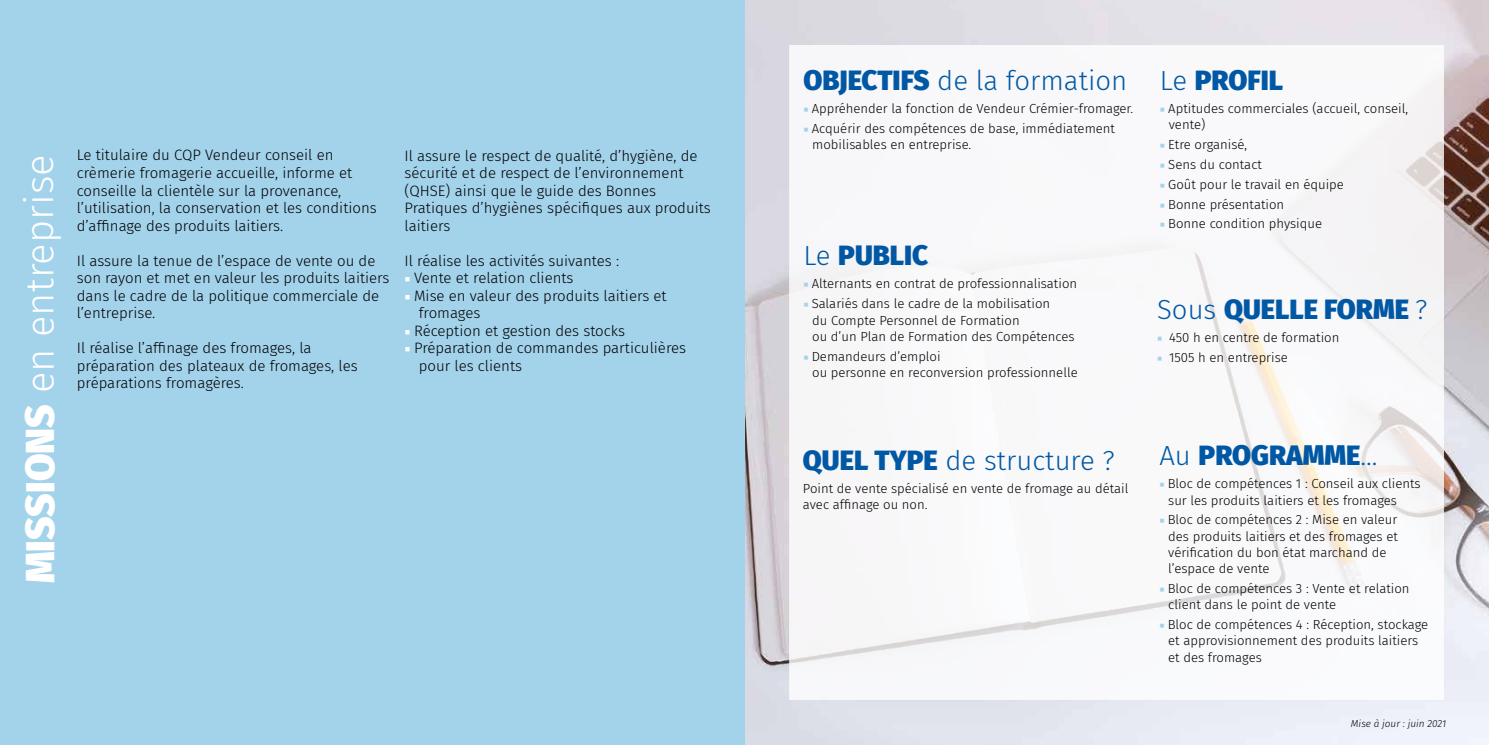
<style>
.page{position:relative;width:1489px;height:745px;background:#fff}
.page>*{position:absolute;margin:0;border:0;box-sizing:border-box;transform-origin:0 0}
.t1{font:300 40px "Fira Sans";letter-spacing:-.005em;color:#fff}
.t2{font:900 27.5px "Fira Sans";color:#0058a5}
.t3{font:300 27.5px "Fira Sans";color:#0058a5}
.t4{font:300 15px/17.5px "Fira Sans";color:#000}
.t5{font:300 13.12px/16.2px "Fira Sans";color:#000}
.t6{font:italic 300 10px "Fira Sans";color:#000}
.s1{font-weight:900}
.s2{font-family:"Minion Pro";font-weight:400;color:#fff}
.s3{font-family:"Minion Pro";font-weight:400;color:#a3d2eb}
.s4{font-weight:300}
</style>
<div class="page">
<img style="left:744px;top:0;width:744px;height:744px">
<div style="left:0;top:0;width:744px;height:744px;background:#a3d2eb"></div>
<div style="left:789px;top:45px;width:654px;height:654px;background:#f9f8fa"></div>
<h1 class="t1" style="left:11px;top:583px;width:430px;rotate:-90deg"><span class="s1">MISSIONS</span> en entreprise</h1>
<p class="t4" style="left:77px;top:146px;width:301px">Le titulaire du CQP Vendeur conseil en crèmerie fromagerie accueille, informe et conseille la clientèle sur la provenance, l’utilisation, la conservation et les conditions d’affinage des produits laitiers.</p>
<p class="t4" style="left:77px;top:251px;width:314px">Il assure la tenue de l’espace de vente ou de son rayon et met en valeur les produits laitiers dans le cadre de la politique commerciale de l’entreprise.</p>
<p class="t4" style="left:77px;top:339px;width:282px">Il réalise l’affinage des fromages, la préparation des plateaux de fromages, les préparations fromagères.</p>
<p class="t4" style="left:404px;top:146px;width:308px">Il assure le respect de qualité, d’hygiène, de sécurité et de respect de l’environnement (QHSE) ainsi que le guide des Bonnes Pratiques d’hygiènes spécifiques aux produits laitiers</p>
<p class="t4" style="left:404px;top:251px;width:216px">Il réalise les activités suivantes :</p>
<p class="t4" style="left:404px;top:269px;width:170px"><span class="s2">■</span> Vente et relation clients</p>
<p class="t4" style="left:419px;top:286px;width:249px;text-indent:-14px"><span class="s2">■</span> Mise en valeur des produits laitiers et fromages</p>
<p class="t4" style="left:404px;top:321px;width:222px"><span class="s2">■</span> Réception et gestion des stocks</p>
<p class="t4" style="left:419px;top:339px;width:269px;text-indent:-14px"><span class="s2">■</span> Préparation de commandes particulières pour les clients</p>
<h2 class="t3" style="left:803px;top:60px;width:325px"><span class="s1">OBJECTIFS</span> de la formation</h2>
<p class="t5" style="left:803px;top:100px;width:331px"><span class="s3">■</span> Appréhender la fonction de Vendeur Crémier-fromager.</p>
<p class="t5" style="left:812px;top:120px;width:304px;text-indent:-9px"><span class="s3">■</span> Acquérir des compétences de base, immédiatement mobilisables en entreprise.</p>
<h2 class="t2" style="left:803px;top:231px;width:126px"><span class="s4">Le</span> PUBLIC</h2>
<p class="t5" style="left:803px;top:275px;width:275px"><span class="s3">■</span> Alternants en contrat de professionnalisation</p>
<p class="t5" style="left:812px;top:295px;width:264px;text-indent:-9px"><span class="s3">■</span> Salariés dans le cadre de la mobilisation<br>du Compte Personnel de Formation<br>ou d’un Plan de Formation des Compétences</p>
<p class="t5" style="left:812px;top:347px;width:267px;text-indent:-9px"><span class="s3">■</span> Demandeurs d’emploi<br>ou personne en reconversion professionnelle</p>
<h2 class="t2" style="left:1159px;top:55px;width:125px"><span class="s4">Le</span> PROFIL</h2>
<p class="t5" style="left:1168px;top:100px;width:241px;text-indent:-9px"><span class="s3">■</span> Aptitudes commerciales (accueil, conseil, vente)</p>
<p class="t5" style="left:1159px;top:136px;width:89px"><span class="s3">■</span> Etre organisé,</p>
<p class="t5" style="left:1159px;top:156px;width:103px"><span class="s3">■</span> Sens du contact</p>
<p class="t5" style="left:1159px;top:176px;width:185px"><span class="s3">■</span> Goût pour le travail en équipe</p>
<p class="t5" style="left:1159px;top:196px;width:126px"><span class="s3">■</span> Bonne présentation</p>
<p class="t5" style="left:1159px;top:215px;width:164px"><span class="s3">■</span> Bonne condition physique</p>
<h2 class="t2" style="left:1157px;top:284px;width:272px"><span class="s4">Sous</span> QUELLE FORME <span class="s4">?</span></h2>
<p class="t5" style="left:1157px;top:329px;width:184px"><span class="s3">■</span> 450 h en centre de formation</p>
<p class="t5" style="left:1157px;top:349px;width:132px"><span class="s3">■</span> 1505 h en entreprise</p>
<h2 class="t3" style="left:803px;top:440px;width:313px"><span class="s1">QUEL TYPE</span> de structure ?</h2>
<p class="t5" style="left:803px;top:480px;width:327px">Point de vente spécialisé en vente de fromage au détail avec affinage ou non.</p>
<h2 class="t2" style="left:1159px;top:430px;width:220px"><span class="s4">Au</span> PROGRAMME<span class="s4">...</span></h2>
<p class="t5" style="left:1168px;top:475px;width:254px;text-indent:-9px"><span class="s3">■</span> Bloc de compétences 1 : Conseil aux clients sur les produits laitiers et les fromages</p>
<p class="t5" style="left:1168px;top:511px;width:231px;text-indent:-9px"><span class="s3">■</span> Bloc de compétences 2 : Mise en valeur des produits laitiers et des fromages et vérification du bon état marchand de l’espace de vente</p>
<p class="t5" style="left:1168px;top:580px;width:243px;text-indent:-9px"><span class="s3">■</span> Bloc de compétences 3 : Vente et relation client dans le point de vente</p>
<p class="t5" style="left:1168px;top:616px;width:261px;text-indent:-9px"><span class="s3">■</span> Bloc de compétences 4 : Réception, stockage et approvisionnement des produits laitiers et des fromages</p>
<p class="t6" style="left:1350px;top:716px;width:97px">Mise à jour : juin 2021</p>
</div>
